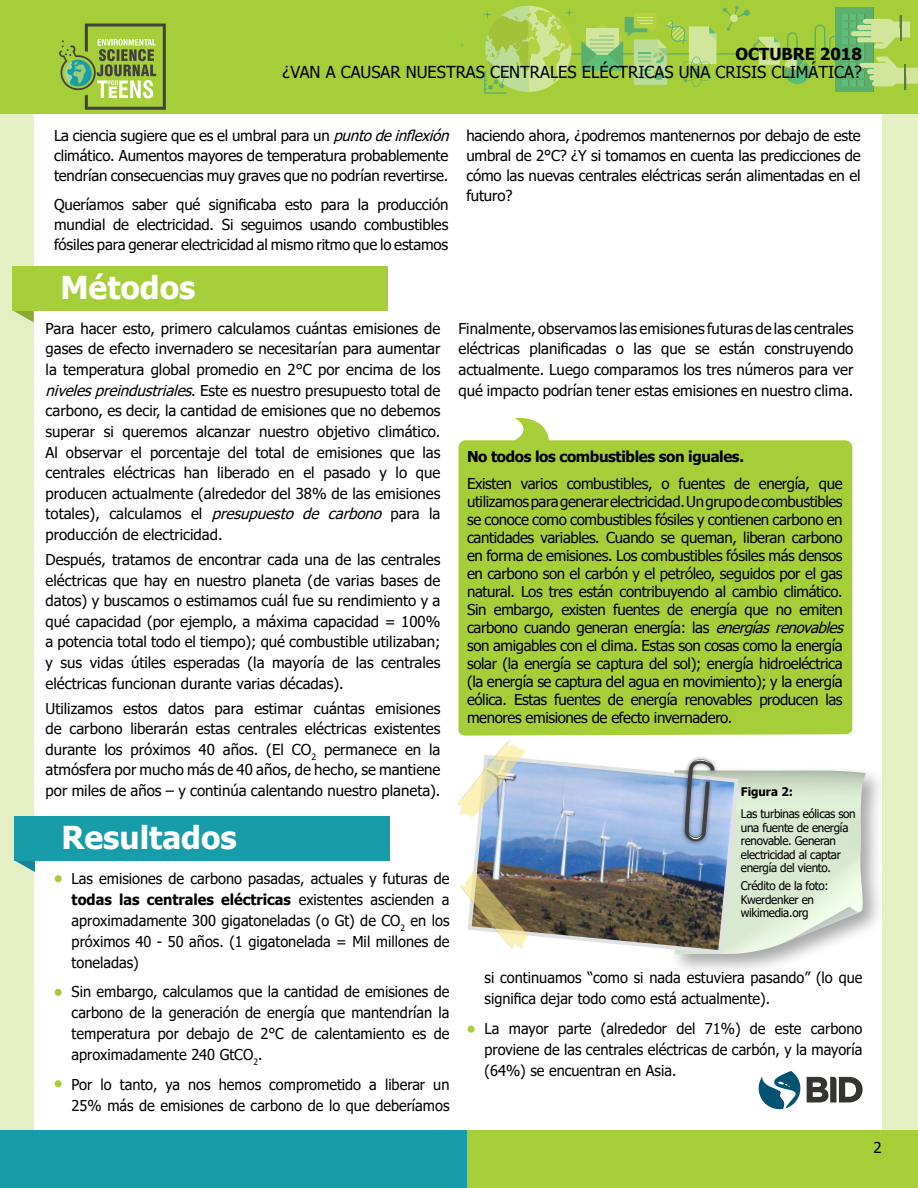
<style>
.page{position:relative;width:918px;height:1188px;background:#fff}
.page>*{position:absolute;margin:0;border:0;box-sizing:border-box;transform-origin:0 0}
.t1{font:700 31.5px "Tahoma";color:#fff}
.t2{font:16.5px "Tahoma";color:#000}
.t3{font:700 16.5px "Tahoma";color:#000}
.t4{font:15px/20.7px "Tahoma";letter-spacing:-.01em;color:#000;text-align:justify}
.t5{font:700 15px "Tahoma";letter-spacing:-.025em;color:#000}
.t6{font:11.85px/13.5px "Tahoma";letter-spacing:-.025em;color:#000}
.t7{font:700 11.85px "Tahoma";color:#000}
.s1{font-style:italic}
.s2{font-weight:700}
</style>
<div class="page">
<div style="left:0;top:1px;width:918px;height:1186px;background:#e4f0c3"></div>
<div style="left:34px;top:113px;width:847px;height:1028px;background:#fff"></div>
<div style="left:450px;top:1130px;width:468px;height:58px;background:#a6ce39"></div>
<div style="left:0;top:1130px;width:466px;height:58px;background:#169da9"></div>
<svg style="left:459px;top:417px;width:393px;height:319px;background:#acd147"></svg>
<div style="left:669px;top:765px;width:218px;height:212px;background:#000;opacity:.35"></div>
<img style="left:741px;top:770px;width:125px;height:185px">
<img style="left:778px;top:906px;width:82px;height:39px">
<img style="left:473px;top:758px;width:268px;height:198px">
<svg style="left:460px;top:870px;width:68px;height:80px"></svg>
<svg style="left:457px;top:741px;width:69px;height:77px"></svg>
<div style="left:680px;top:755px;width:39px;height:91px;background:#000;opacity:.5"></div>
<svg style="left:685px;top:759px;width:30px;height:83px;background:#8e9baf"></svg>
<svg style="left:15px;top:861px;width:20px;height:11px"></svg>
<div style="left:14px;top:816px;width:375px;height:45px;background:#169da9"></div>
<svg style="left:14px;top:311px;width:20px;height:11px"></svg>
<div style="left:13px;top:266px;width:375px;height:45px;background:#a6ce39"></div>
<div style="left:55px;top:875px;width:7px;height:7px;background:#a6ce39;border-radius:50%"></div>
<div style="left:55px;top:989px;width:7px;height:7px;background:#a6ce39;border-radius:50%"></div>
<div style="left:55px;top:1080px;width:7px;height:7px;background:#a6ce39;border-radius:50%"></div>
<div style="left:468px;top:1026px;width:7px;height:7px;background:#a6ce39;border-radius:50%"></div>
<div style="left:0;top:0;width:918px;height:113px;background:#a6ce39"></div>
<div style="left:835px;top:7px;width:38px;height:85px;background:#5cb06d"></div>
<div style="left:867px;top:69px;width:23px;height:5px;background:#d2e69b;border-radius:2px"></div>
<div style="left:874px;top:63px;width:23px;height:23px;background:#d2e69b;border-radius:6px"></div>
<div style="left:872px;top:81px;width:17px;height:5px;background:#d2e69b;border-radius:2px"></div>
<div style="left:869px;top:75px;width:24px;height:5px;background:#d2e69b;border-radius:2px"></div>
<div style="left:859px;top:63px;width:24px;height:5px;background:#d2e69b;border-radius:2px"></div>
<div style="left:871px;top:19px;width:24px;height:23px;background:#d2e69b;border-radius:6px"></div>
<div style="left:863px;top:19px;width:23px;height:5px;background:#d2e69b;border-radius:2px"></div>
<div style="left:857px;top:25px;width:23px;height:5px;background:#d2e69b;border-radius:2px"></div>
<div style="left:857px;top:37px;width:23px;height:5px;background:#d2e69b;border-radius:2px"></div>
<div style="left:851px;top:31px;width:23px;height:5px;background:#d2e69b;border-radius:2px"></div>
<svg style="left:876px;top:57px;width:42px;height:32px"></svg>
<svg style="left:874px;top:16px;width:36px;height:33px"></svg>
<svg style="left:473px;top:6px;width:392px;height:88px"></svg>
<svg style="left:59px;top:24px;width:107px;height:86px"></svg>
<svg style="left:758px;top:1071px;width:105px;height:39px"></svg>
<p class="t3" style="left:736px;top:43px;width:128px">Octubre 2018</p>
<p class="t2" style="left:283px;top:61px;width:70px">¿Van a causar</p>
<p class="t2" style="left:406px;top:61px;width:22px">nuestras</p>
<p class="t2" style="left:490px;top:61px;width:41px">centrales</p>
<p class="t2" style="left:582px;top:61px;width:74px">eléctricas</p>
<p class="t2" style="left:679px;top:61px;width:185px">una crisis climática?</p>
<p class="t4" style="left:54px;top:126px;width:402px;line-height:20.2px;text-align:left">La ciencia sugiere que es el umbral para un <span class="s1">puntodeinflexión </span>climático. Aumentos mayores de temperatura probablemente tendrían consecuencias muy graves que no podrían revertirse.</p>
<p class="t4" style="left:54px;top:195px;width:396px;line-height:20.2px">Queríamos saber qué significaba esto para la producción mundial de electricidad. Si seguimos usando combustibles fósiles para generar electricidad al mismo ritmo que lo estamos</p>
<h1 class="t1" style="left:60px;top:266px;width:137px">Métodos</h1>
<p class="t4" style="left:46px;top:319px;width:396px">Para hacer esto, primero calculamos cuántas emisiones de gases de efecto invernadero se necesitarían para aumentar la temperatura global promedio en 2°C por encima de los <span class="s1">nivelespreindustriales</span>. Este es nuestro presupuesto total de carbono, es decir, la cantidad de emisiones que no debemos superar si queremos alcanzar nuestro objetivo climático.<br>Al observar el porcentaje del total de emisiones que las centrales eléctricas han liberado en el pasado y lo que producen actualmente (alrededor del 38% de las emisiones totales), calculamos el <span class="s1">presupuesto de carbono</span> para la producción de electricidad.</p>
<p class="t4" style="left:46px;top:550px;width:396px">Después, tratamos de encontrar cada una de las centrales eléctricas que hay en nuestro planeta (de varias bases de datos) y buscamos o estimamos cuál fue su rendimiento y a qué capacidad (por ejemplo, a máxima capacidad = 100% a potencia total todo el tiempo); qué combustible utilizaban; y sus vidas útiles esperadas (la mayoría de las centrales eléctricas funcionan durante varias décadas).</p>
<p class="t4" style="left:46px;top:699px;width:396px">Utilizamos estos datos para estimar cuántas emisiones de carbono liberarán estas centrales eléctricas existentes durante los próximos 40 años. (El CO<sub>2</sub> permanece en la atmósfera por mucho más de 40 años, de hecho, se mantiene por miles de años – y continúa calentando nuestro planeta).</p>
<h1 class="t1" style="left:62px;top:815px;width:177px">Resultados</h1>
<p class="t4" style="left:72px;top:868px;width:379px">Las emisiones de carbono pasadas, actuales y futuras de <span class="s2">todas las centrales eléctricas</span> existentes ascienden a aproximadamente 300 gigatoneladas (o Gt) de CO<sub>2</sub> en los próximos 40 - 50 años. (1 gigatonelada = Mil millones de toneladas)</p>
<p class="t4" style="left:72px;top:982px;width:379px">Sin embargo, calculamos que la cantidad de emisiones de carbono de la generación de energía que mantendrían la temperatura por debajo de 2°C de calentamiento es de aproximadamente 240 GtCO<sub>2</sub>.</p>
<p class="t4" style="left:72px;top:1074px;width:379px">Por lo tanto, ya nos hemos comprometido a liberar un<br>25% más de emisiones de carbono de lo que deberíamos</p>
<p class="t4" style="left:466px;top:126px;width:396px;line-height:20.2px">haciendo ahora, ¿podremos mantenernos por debajo de este umbral de 2°C? ¿Y si tomamos en cuenta las predicciones de cómo las nuevas centrales eléctricas serán alimentadas en el futuro?</p>
<p class="t4" style="left:459px;top:319px;width:396px">Finalmente, observamos las emisiones futuras de las centrales eléctricas planificadas o las que se están construyendo actualmente. Luego comparamos los tres números para ver qué impacto podrían tener estas emisiones en nuestro clima.</p>
<p class="t5" style="left:467px;top:446px;width:279px">No todos los combustibles son iguales.</p>
<p class="t4" style="left:467px;top:475px;width:383px;line-height:18px;text-align:left">Existen varios combustibles, o fuentes de energía, que utilizamos para generar electricidad. Un grupo de combustibles se conoce como combustibles fósiles y contienen carbono en cantidades variables. Cuando se queman, liberan carbono en forma de emisiones. Los combustibles fósiles más densos en carbono son el carbón y el petróleo, seguidos por el gas natural. Los tres están contribuyendo al cambio climático.<br>Sin embargo, existen fuentes de energía que no emiten carbono cuando generan energía: las <span class="s1">energíasrenovables </span>son amigables con el clima. Estas son cosas como la energía solar (la energía se captura del sol); energía hidroeléctrica (la energía se captura del agua en movimiento); y la energía eólica. Estas fuentes de energía renovables producen las menores emisiones de efecto invernadero.</p>
<p class="t7" style="left:741px;top:784px;width:54px">Figura 2:</p>
<p class="t6" style="left:741px;top:808px;width:116px">Las turbinas eólicas son una fuente de energía renovable. Generan electricidad al captar energía del viento.</p>
<p class="t6" style="left:741px;top:880px;width:89px">Crédito de la foto:<br>Kwerdenker en wikimedia.org</p>
<p class="t4" style="left:485px;top:968px;width:379px">si continuamos “como si nada estuviera pasando” (lo que significa dejar todo como está actualmente).</p>
<p class="t4" style="left:485px;top:1019px;width:379px">La mayor parte (alrededor del 71%) de este carbono proviene de las centrales eléctricas de carbón, y la mayoría (64%) se encuentran en Asia.</p>
<p class="t4" style="left:874px;top:1138px;width:10px">2</p>
</div>
